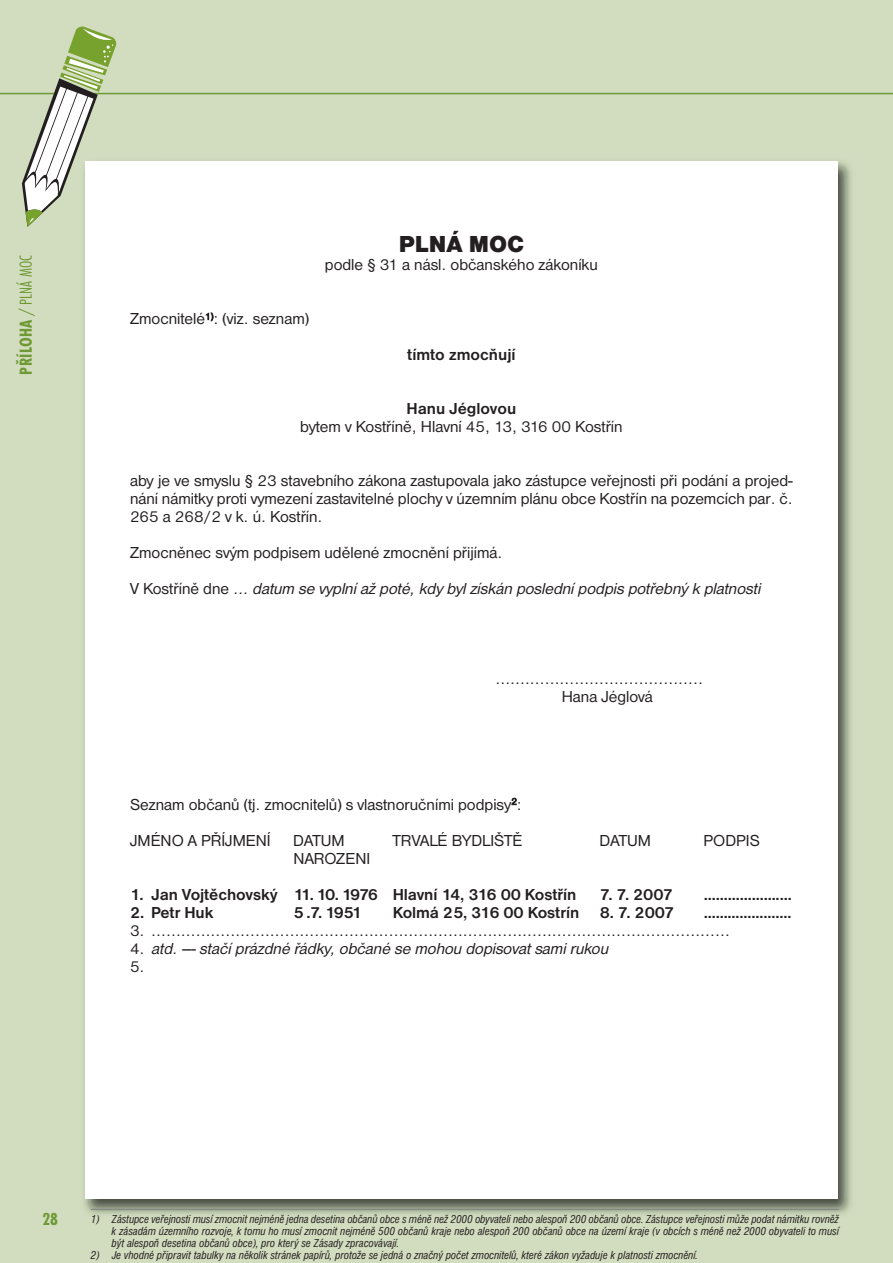
<style>
.page{position:relative;width:893px;height:1263px;background:#d2dcbf}
.page>*{position:absolute;margin:0;border:0;box-sizing:border-box;transform-origin:0 0}
.t1{font:900 24px "Nimbus San DCE";color:#231f20}
.t2{font:18px "Futura TOT Ligh Cond";letter-spacing:.015em;color:#6e9933}
.t3{font:700 condensed 18px "Futura TOT";color:#6e9933}
.t4{font:16.5px/18px "Nimbus San DCE";color:#231f20}
.t5{font:italic 16.5px/18px "Nimbus San DCE";color:#231f20}
.t6{font:700 16.5px "Nimbus San DCE";letter-spacing:-.005em;color:#231f20}
.t7{font:12px/12px "Nimbus San DCE Reg Con Ita";color:#231f20;text-align:justify}
.s1{font-family:"Futura TOT";font-weight:700;font-stretch:condensed}
.s2{font-style:normal}
</style>
<div class="page">
<hr style="left:0;top:93px;width:893px;height:1px;background:#6e9933">
<svg style="left:22px;top:26px;width:95px;height:201px"></svg>
<img style="left:78px;top:161px;width:773px;height:1053px">
<img style="left:78px;top:155px;width:88px;height:53px">
<div style="left:85px;top:162px;width:753px;height:1037px;background:#fff"></div>
<hr style="left:90px;top:1209px;width:749px;height:1px;background:#808284">
<h2 class="t2" style="left:20px;top:374px;width:121px;rotate:-90deg"><span class="s1">PŘÍLOHA</span> / PLNÁ MOC</h2>
<h3 class="t4" style="left:130px;top:311px;width:181px">Zmocnitelé<sup>1)</sup>: (viz. seznam)</h3>
<h1 class="t1" style="left:399px;top:236px;width:127px">PLNÁ MOC</h1>
<h3 class="t4" style="left:325px;top:257px;width:274px">podle § 31 a násl. občanského zákoníku</h3>
<h3 class="t6" style="left:407px;top:349px;width:110px">tímto zmocňují</h3>
<h3 class="t6" style="left:407px;top:403px;width:111px">Hanu Jéglovou</h3>
<h3 class="t4" style="left:300px;top:419px;width:324px">bytem v Kostříně, Hlavní 45, 13, 316 00 Kostřín</h3>
<h3 class="t4" style="left:130px;top:473px;width:664px;text-align:justify">aby je ve smyslu § 23 stavebního zákona zastupovala jako zástupce veřejnosti při podání a projed&shy;nání námitky proti vymezení zastavitelné plochy v územním plánu obce Kostřín na pozemcích par. č.<br>265 a 268/2 v k. ú. Kostřín.</h3>
<h3 class="t5" style="left:130px;top:536px;width:635px;line-height:36px"><span class="s2">Zmocněnec svým podpisem udělené zmocnění přijímá.<br>V K o s t ř í n ě d n e</span> … datum se vyplní až poté, kdy byl získán poslední podpis potřebný k platnosti</h3>
<h3 class="t4" style="left:562px;top:671px;width:143px;text-indent:-66px">….………………………………..<br>Hana Jéglová</h3>
<h3 class="t4" style="left:130px;top:788px;width:393px;line-height:36px">Seznam občanů (tj. zmocnitelů) s vlastnoručními podpisy<sup>2</sup>:<br>JMÉNO A PŘÍJMENÍ</h3>
<h3 class="t4" style="left:293px;top:833px;width:53px">DATUM</h3>
<h3 class="t4" style="left:393px;top:833px;width:131px">TRVALÉ BYDLIŠTĚ</h3>
<h3 class="t4" style="left:600px;top:833px;width:53px">DATUM</h3>
<h3 class="t4" style="left:704px;top:833px;width:58px">PODPIS</h3>
<h3 class="t4" style="left:293px;top:851px;width:78px">NAROZENI</h3>
<h3 class="t6" style="left:130px;top:889px;width:448px">1. Jan Vojtěchovský 11. 10. 1976 Hlavní 14, 316 00 Kostřín</h3>
<h3 class="t6" style="left:600px;top:889px;width:75px">7. 7. 2007</h3>
<h3 class="t6" style="left:704px;top:889px;width:90px">……………….…</h3>
<h3 class="t6" style="left:130px;top:907px;width:85px">2. Petr Huk</h3>
<h3 class="t6" style="left:293px;top:907px;width:70px">5 .7. 1951</h3>
<h3 class="t6" style="left:393px;top:907px;width:283px">Kolmá 25, 316 00 Kostrín 8. 7. 2007</h3>
<h3 class="t6" style="left:704px;top:907px;width:90px">……………….…</h3>
<h3 class="t5" style="left:130px;top:923px;width:601px"><span class="s2">3. ………………………………………………………………………………………………………<br>4 .</span> atd. --- stačí prázdné řádky, občané se mohou dopisovat sami rukou<br><span class="s2">5.</span></h3>
<h2 class="t3" style="left:43px;top:1213px;width:17px">28</h2>
<p class="t7" style="left:112px;top:1214px;width:729px;text-indent:-21px">1) Zástupce veřejnosti musí zmocnit nejméně jedna desetina občanů obce s méně než 2000 obyvateli nebo alespoň 200 občanů obce. Zástupce veřejnosti může podat námitku rovněž k zásadám územního rozvoje, k tomu ho musí zmocnit nejméně 500 občanů kraje nebo alespoň 200 občanů obce na území kraje (v obcích s méně než 2000 obyvateli to musí být alespoň desetina občanů obce), pro který se Zásady zpracovávají.</p>
<p class="t7" style="left:90px;top:1250px;width:609px">2) Je vhodné připravit tabulky na několik stránek papírů, protože se jedná o značný počet zmocnitelů, které zákon vyžaduje k platnosti zmocnění.</p>
</div>
